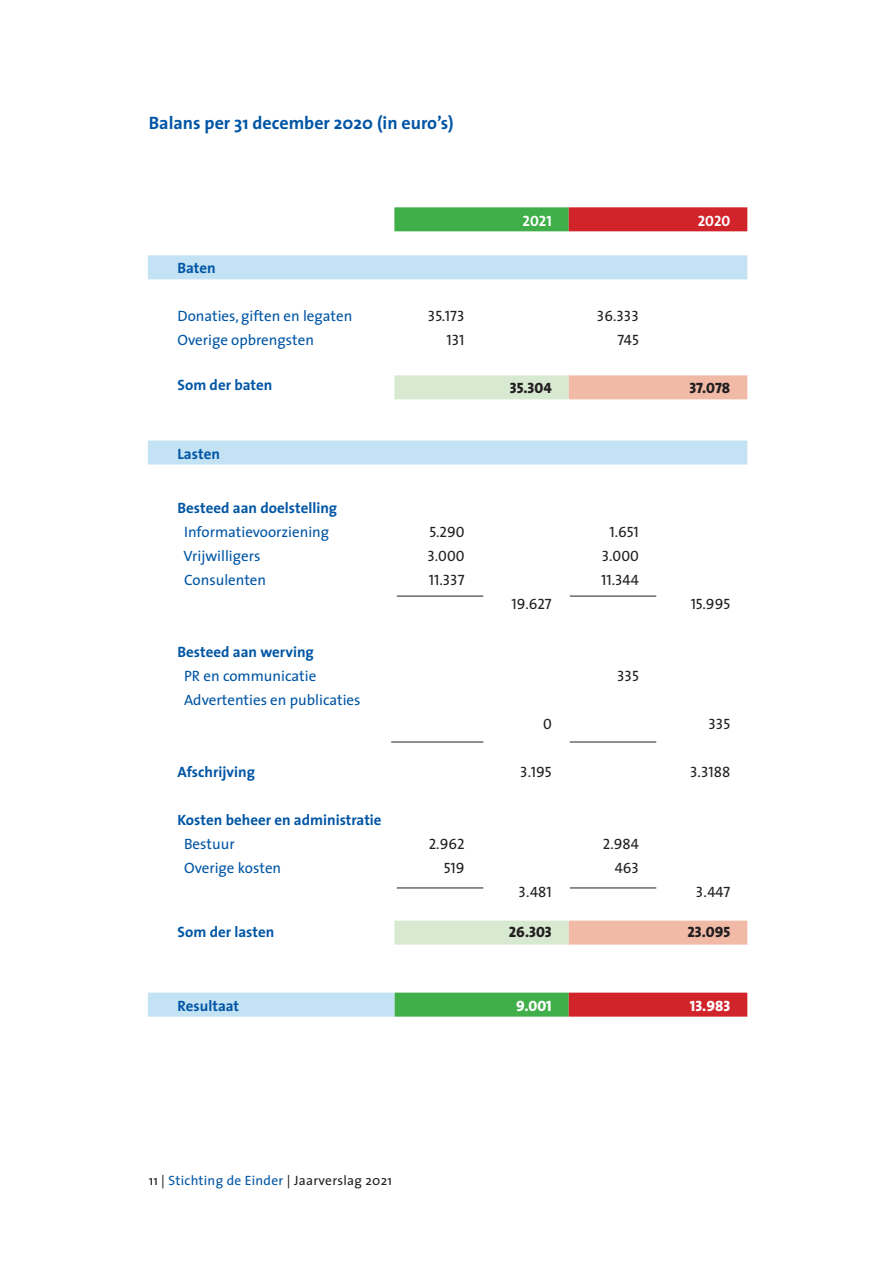
<style>
.page{position:relative;width:893px;height:1263px;background:#fff}
.page>*{position:absolute;margin:0;border:0;box-sizing:border-box;transform-origin:0 0}
.t1{font:700 18px "The Sans";color:#0155a5}
.t2{font:15px "The Sans";color:#0155a5}
.t3{font:700 15px "The Sans";color:#0155a5}
.t4{font:15px "The Sans Caps";color:#231f20}
.t5{font:15px "The Sans Extra Bold Caps";color:#231f20}
.t6{font:15px "The Sans Extra Bold Caps";color:#fff}
.t7{font:15px "The Sans Bold Caps";color:#fff}
.t8{font:13.5px "The Sans";letter-spacing:.02em;color:#231f20}
.s1{color:#0155a5}
</style>
<div class="page">
<svg style="left:394px;top:207px;width:175px;height:25px;fill:#40ae49"></svg>
<svg style="left:569px;top:207px;width:178px;height:25px;fill:#d1232a"></svg>
<svg style="left:148px;top:255px;width:599px;height:762px"></svg>
<svg style="left:394px;top:375px;width:175px;height:570px"></svg>
<svg style="left:569px;top:375px;width:178px;height:570px"></svg>
<hr style="left:397px;top:596px;width:86px;height:1px;background:#231f20">
<hr style="left:391px;top:742px;width:92px;height:1px;background:#231f20">
<hr style="left:397px;top:888px;width:86px;height:1px;background:#231f20">
<hr style="left:570px;top:596px;width:86px;height:1px;background:#231f20">
<hr style="left:570px;top:742px;width:86px;height:1px;background:#231f20">
<hr style="left:570px;top:888px;width:86px;height:1px;background:#231f20">
<p class="t1" style="left:149px;top:107px;width:306px">Balans per 31 december 2020 (in euro’s)</p>
<p class="t7" style="left:523px;top:208px;width:31px">2021</p>
<p class="t7" style="left:698px;top:208px;width:34px">2020</p>
<p class="t3" style="left:178px;top:255px;width:40px">Baten</p>
<p class="t2" style="left:178px;top:303px;width:176px">Donaties, giften en legaten</p>
<p class="t4" style="left:428px;top:303px;width:38px">35.173</p>
<p class="t4" style="left:597px;top:303px;width:44px">36.333</p>
<p class="t2" style="left:178px;top:327px;width:138px">Overige opbrengsten</p>
<p class="t4" style="left:446px;top:327px;width:20px">131</p>
<p class="t4" style="left:617px;top:327px;width:23px">745</p>
<p class="t3" style="left:178px;top:372px;width:96px">Som der baten</p>
<p class="t5" style="left:510px;top:375px;width:43px">35.304</p>
<p class="t5" style="left:689px;top:375px;width:43px">37.078</p>
<p class="t3" style="left:178px;top:441px;width:44px">Lasten</p>
<p class="t3" style="left:178px;top:495px;width:161px">Besteed aan doelstelling</p>
<p class="t2" style="left:184px;top:519px;width:147px">Informatievoorziening</p>
<p class="t4" style="left:430px;top:519px;width:36px">5.290</p>
<p class="t4" style="left:609px;top:519px;width:31px">1.651</p>
<p class="t2" style="left:184px;top:543px;width:78px">Vrijwilligers</p>
<p class="t4" style="left:427px;top:543px;width:39px">3.000</p>
<p class="t4" style="left:602px;top:543px;width:39px">3.000</p>
<p class="t2" style="left:184px;top:567px;width:84px">Consulenten</p>
<p class="t4" style="left:429px;top:567px;width:37px">11.337</p>
<p class="t4" style="left:601px;top:567px;width:39px">11.344</p>
<p class="t4" style="left:511px;top:591px;width:42px">19.627</p>
<p class="t4" style="left:691px;top:591px;width:41px">15.995</p>
<p class="t3" style="left:178px;top:639px;width:138px">Besteed aan werving</p>
<p class="t2" style="left:184px;top:663px;width:134px">PR en communicatie</p>
<p class="t4" style="left:617px;top:663px;width:23px">335</p>
<p class="t2" style="left:184px;top:687px;width:178px">Advertenties en publicaties</p>
<p class="t4" style="left:543px;top:711px;width:10px">0</p>
<p class="t4" style="left:708px;top:711px;width:23px">335</p>
<p class="t3" style="left:178px;top:759px;width:79px">Afschrijving</p>
<p class="t4" style="left:520px;top:759px;width:33px">3.195</p>
<p class="t4" style="left:690px;top:759px;width:42px">3.3188</p>
<p class="t3" style="left:178px;top:807px;width:206px">Kosten beheer en administratie</p>
<p class="t2" style="left:184px;top:831px;width:52px">Bestuur</p>
<p class="t4" style="left:429px;top:831px;width:37px">2.962</p>
<p class="t4" style="left:603px;top:831px;width:38px">2.984</p>
<p class="t2" style="left:184px;top:855px;width:99px">Overige kosten</p>
<p class="t4" style="left:444px;top:855px;width:22px">519</p>
<p class="t4" style="left:615px;top:855px;width:26px">463</p>
<p class="t4" style="left:519px;top:879px;width:35px">3.481</p>
<p class="t4" style="left:696px;top:879px;width:36px">3.447</p>
<p class="t3" style="left:178px;top:919px;width:98px">Som der lasten</p>
<p class="t5" style="left:509px;top:919px;width:44px">26.303</p>
<p class="t5" style="left:687px;top:919px;width:44px">23.095</p>
<p class="t3" style="left:178px;top:993px;width:63px">Resultaat</p>
<p class="t6" style="left:516px;top:993px;width:37px">9.001</p>
<p class="t6" style="left:690px;top:993px;width:42px">13.983</p>
<p class="t8" style="left:149px;top:1169px;width:245px">11 | <span class="s1">Stichting de Einder</span> | Jaarverslag 2021</p>
</div>
